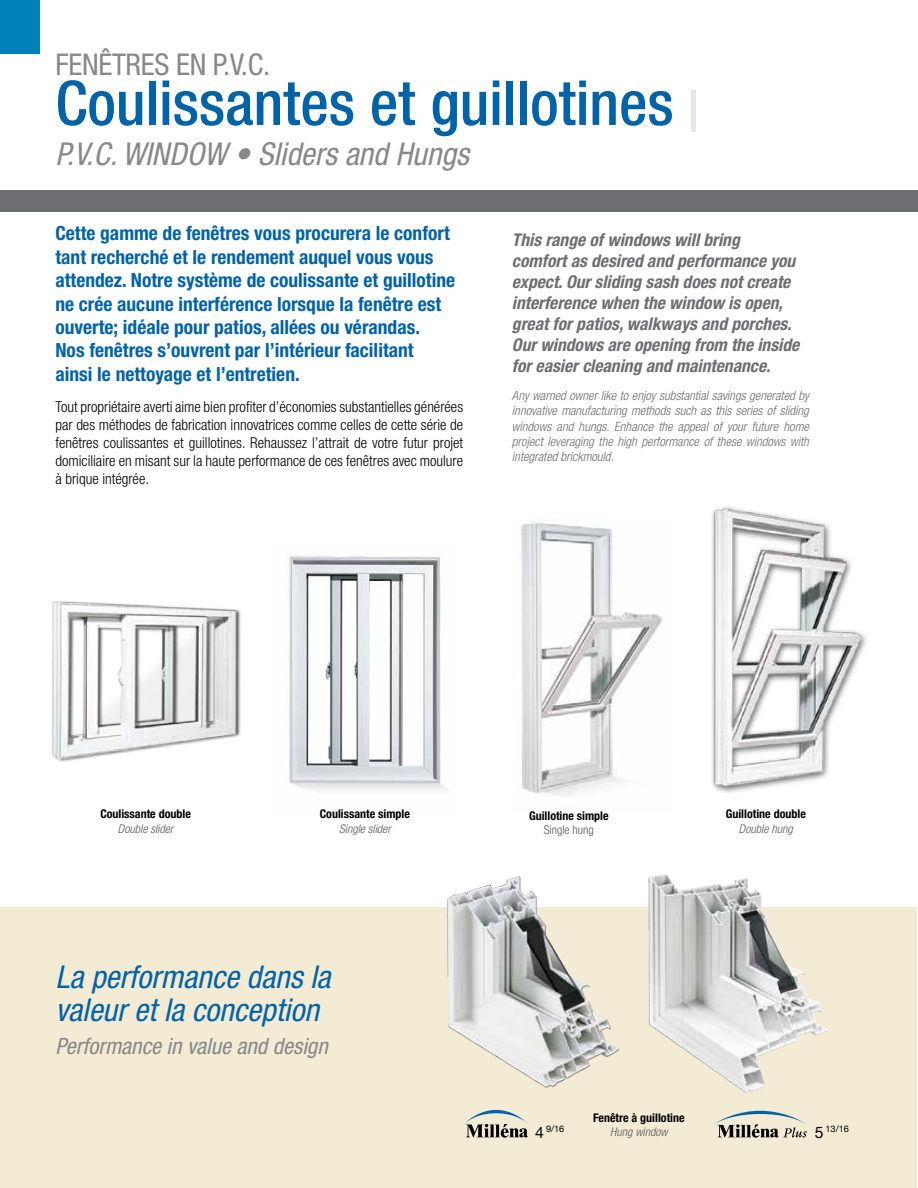
<style>
.page{position:relative;width:918px;height:1188px;background:#fff}
.page>*{position:absolute;margin:0;border:0;box-sizing:border-box;transform-origin:0 0}
.t1{font:500 condensed 61.5px "Helvetica Neue LT Std";color:#0063a7}
.t2{font:italic condensed 31.5px/33px "Helvetica Neue LT Std";color:#0063a7}
.t3{font:italic condensed 31.5px "Helvetica Neue LT Std";color:#86888a}
.t4{font:condensed 30px "Helvetica Neue LT Std";letter-spacing:-.01em;color:#86888a}
.t5{font:italic condensed 22.5px "Helvetica Neue LT Std";color:#86888a}
.t6{font:700 condensed 19.5px/23.4px "Helvetica Neue LT Std";color:#0063a7}
.t7{font:italic 700 condensed 17.55px/21px "Helvetica Neue LT Std";color:#6d6e71}
.t8{font:15.75px "Helvetica Neue";color:#000}
.t9{font:300 condensed 15px/18px "Helvetica Neue LT Std";color:#000;text-align:justify}
.t10{font:italic 300 condensed 12.9px/15.5px "Helvetica Neue LT Std";color:#6d6e71;text-align:justify}
.t11{font:700 condensed 12px "Helvetica Neue LT Std";color:#000}
.t12{font:italic 300 condensed 12px "Helvetica Neue LT Std";color:#58595b}
.t13{font:300 condensed 12px "Helvetica Neue";color:#58595b}
.t14{font:9.15px "Helvetica Neue";color:#000}
.s1{font-size:15.75px}
</style>
<div class="page">
<div style="left:0;top:907px;width:916px;height:281px;background:#f4ebd5"></div>
<img style="left:285px;top:556px;width:162px;height:234px">
<img style="left:52px;top:601px;width:189px;height:161px">
<div style="left:0;top:0;width:39px;height:54px;background:#0081b9"></div>
<div style="left:0;top:190px;width:918px;height:22px;background:#6d6e71"></div>
<img style="left:711px;top:506px;width:155px;height:287px">
<img style="left:521px;top:521px;width:142px;height:275px">
<img style="left:447px;top:876px;width:168px;height:212px">
<img style="left:615px;top:874px;width:214px;height:237px">
<svg style="left:464px;top:1110px;width:64px;height:28px"></svg>
<svg style="left:713px;top:1111px;width:94px;height:27px"></svg>
<h3 class="t4" style="left:55px;top:47px;width:216px">FENÊTRES EN P.V.C.</h3>
<h1 class="t1" style="left:55px;top:66px;width:645px">Coulissantes et guillotines <sub>|</sub></h1>
<h2 class="t3" style="left:55px;top:136px;width:415px">P.V.C. WINDOW • Sliders and Hungs</h2>
<p class="t6" style="left:55px;top:221px;width:401px">Cette gamme de fenêtres vous procurera le confort tant recherché et le rendement auquel vous vous attendez. Notre système de coulissante et guillotine ne crée aucune interférence lorsque la fenêtre est ouverte; idéale pour patios, allées ou vérandas.<br>Nos fenêtres s’ouvrent par l’intérieur facilitant ainsi le nettoyage et l’entretien.</p>
<p class="t9" style="left:55px;top:398px;width:409px">Tout propriétaire averti aime bien profiter d’économies substantielles générées par des méthodes de fabrication innovatrices comme celles de cette série de fenêtres coulissantes et guillotines. Rehaussez l’attrait de votre futur projet domiciliaire en misant sur la haute performance de ces fenêtres avec moulure à brique intégrée.</p>
<p class="t7" style="left:512px;top:229px;width:289px">This range of windows will bring<br>comfort as desired and performance you expect. Our sliding sash does not create interference when the window is open, great for patios, walkways and porches.<br>Our windows are opening from the inside for easier cleaning and maintenance.</p>
<p class="t10" style="left:512px;top:388px;width:299px">Any warned owner like to enjoy substantial savings generated by innovative manufacturing methods such as this series of sliding windows and hungs. Enhance the appeal of your future home project leveraging the high performance of these windows with integrated brickmould.</p>
<p class="t11" style="left:100px;top:807px;width:92px">Coulissante double</p>
<p class="t12" style="left:118px;top:821px;width:57px">Double slider</p>
<p class="t11" style="left:320px;top:807px;width:92px">Coulissante simple</p>
<p class="t12" style="left:339px;top:821px;width:53px">Single slider</p>
<h2 class="t2" style="left:55px;top:961px;width:277px">La performance dans la valeur et la conception</h2>
<p class="t5" style="left:55px;top:1033px;width:274px">Performance in value and design</p>
<p class="t11" style="left:529px;top:808px;width:81px">Guillotine simple</p>
<p class="t13" style="left:544px;top:823px;width:52px">Single hung</p>
<p class="t11" style="left:726px;top:807px;width:82px">Guillotine double</p>
<p class="t12" style="left:739px;top:821px;width:55px">Double hung</p>
<p class="t11" style="left:593px;top:1111px;width:93px">Fenêtre à guillotine</p>
<p class="t14" style="left:546px;top:1123px;width:20px">9/16</p>
<p class="t14" style="left:815px;top:1123px;width:36px"><span class="s1">5</span> 13/16</p>
<p class="t8" style="left:535px;top:1121px;width:10px">4</p>
<p class="t12" style="left:610px;top:1125px;width:59px">Hung window</p>
</div>
